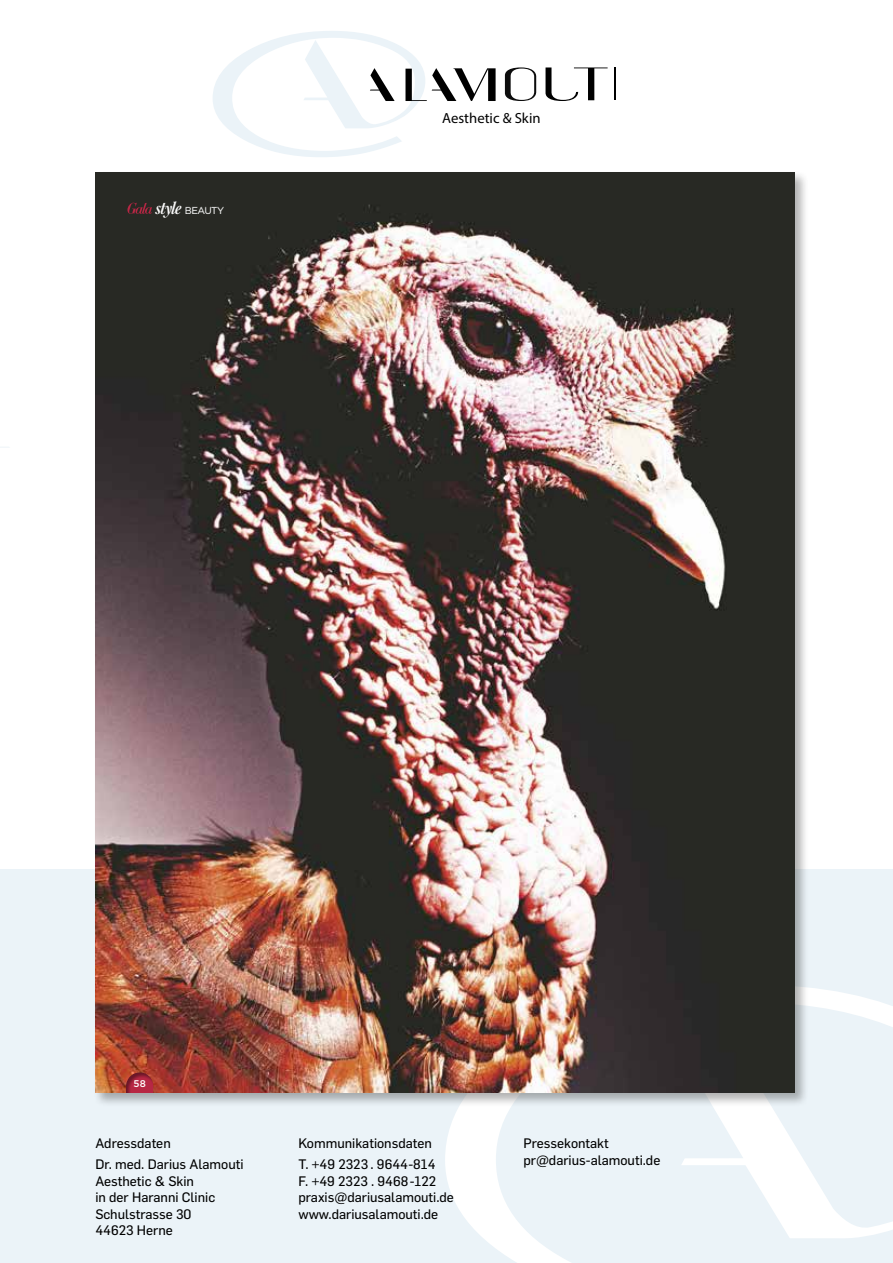
<style>
.page{position:relative;width:893px;height:1263px;background:#fff}
.page>*{position:absolute;margin:0;border:0;box-sizing:border-box;transform-origin:0 0}
.t1{font:14.7px "Myriad Pro";color:#000}
.t2{font:13.5px/16.5px "Flama Basic";color:#000}
.t3{font:9.75px "Gotham";letter-spacing:-.045em;color:#fefefe}
.t4{font:500 9.75px "Gotham";color:#fefefe}
.s1{font-family:"Glanz Gala Medium Txt Italic";font-size:16.2px}
</style>
<div class="page">
<div style="left:0;top:870px;width:893px;height:393px;background:#ebf3f8"></div>
<svg style="left:445px;top:988px;width:448px;height:275px"></svg>
<hr style="left:614px;top:67px;width:1px;height:33px;background:#000">
<svg style="left:546px;top:67px;width:62px;height:34px"></svg>
<svg style="left:213px;top:31px;width:283px;height:126px"></svg>
<svg style="left:505px;top:67px;width:32px;height:34px"></svg>
<div style="left:93px;top:170px;width:716px;height:937px;background:#000;opacity:.3"></div>
<img style="left:95px;top:172px;width:700px;height:921px">
<div style="left:126px;top:1071px;width:29px;height:22px;background:#2e2e2d;opacity:.5"></div>
<svg style="left:127px;top:201px;width:97px;height:17px;background:#342c29"></svg>
<p class="t3" style="left:155px;top:204px;width:70px"><span class="s1">style</span> BEAUTY</p>
<p class="t1" style="left:442px;top:109px;width:100px">Aesthetic &amp; Skin</p>
<p class="t4" style="left:134px;top:1077px;width:14px">58</p>
<p class="t2" style="left:95px;top:1132px;width:150px;line-height:21px">Adressdaten<br>Dr. med. Darius Alamouti</p>
<p class="t2" style="left:95px;top:1172px;width:121px">Aesthetic &amp; Skin<br>in der Haranni Clinic<br>Schulstrasse 30<br>44623 Herne</p>
<p class="t2" style="left:298px;top:1132px;width:139px;line-height:21px">Kommunikationsdaten<br>T. +49 2323 . 9644-814</p>
<p class="t2" style="left:298px;top:1172px;width:157px">F. +49 2323 . 9468-122 praxis@dariusalamouti.de www.dariusalamouti.de</p>
<p class="t2" style="left:523px;top:1134px;width:138px">Pressekontakt pr@darius-alamouti.de</p>
</div>
